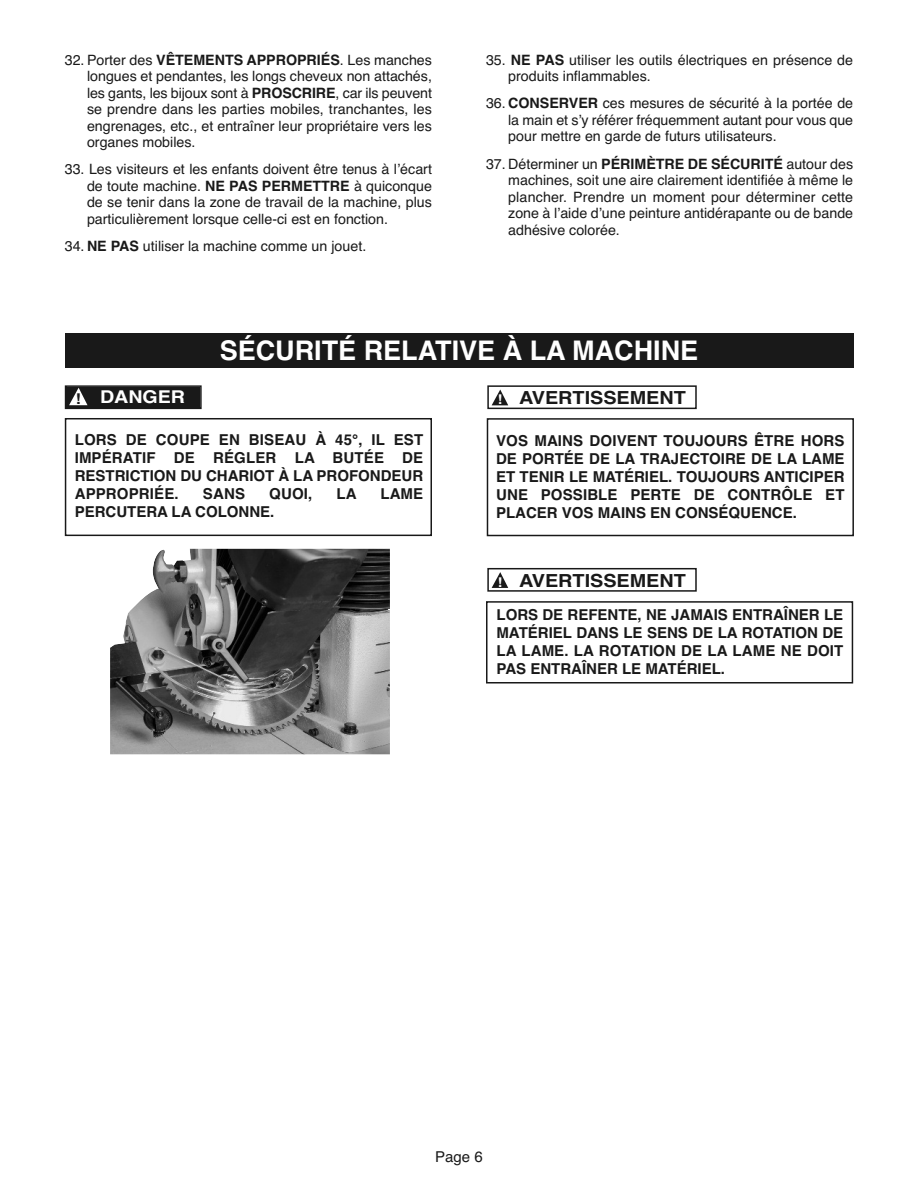
<style>
.page{position:relative;width:918px;height:1188px;background:#fff}
.page>*{position:absolute;margin:0;border:0;box-sizing:border-box;transform-origin:0 0}
.t1{font:700 27px "Helvetica";color:#fff}
.t2{font:700 18px "Helvetica";color:#191919;scale:1.1 1}
.t3{font:700 17.7px "Helvetica";color:#fff;scale:1.11 1}
.t4{font:700 15px/18px "Helvetica";color:#191919;text-align:justify}
.t5{font:15px "Helvetica";color:#191919}
.t6{font:14.25px/16.5px "Helvetica";color:#191919;text-align:justify}
.s1{font-weight:700}
.s2{font-size:14.85px;color:#191919}
.s3{font-size:13.5px;color:#fff}
</style>
<div class="page">
<div style="left:65px;top:418px;width:367px;height:118px;border:2px solid #191919"></div>
<div style="left:66px;top:387px;width:134px;height:21px;background:#191919"></div>
<div style="left:65px;top:385px;width:137px;height:24px;border:2px solid #191919"></div>
<svg style="left:69px;top:388px;width:19px;height:17px"></svg>
<div style="left:487px;top:418px;width:367px;height:118px;border:2px solid #191919"></div>
<div style="left:486px;top:601px;width:367px;height:83px;border:2px solid #191919"></div>
<div style="left:487px;top:385px;width:210px;height:24px;border:2px solid #191919"></div>
<svg style="left:492px;top:390px;width:16px;height:15px"></svg>
<div style="left:487px;top:568px;width:210px;height:24px;border:2px solid #191919"></div>
<svg style="left:492px;top:572px;width:16px;height:16px"></svg>
<img style="left:110px;top:549px;width:280px;height:205px">
<div style="left:65px;top:333px;width:788px;height:35px;background:#191919"></div>
<p class="t6" style="left:87px;top:52px;width:346px;text-indent:-22px">32. Porter des <span class="s1">VÊTEMENTS APPROPRIÉS</span>. Les manches longues et pendantes, les longs cheveux non attachés, les gants, les bijoux sont à <span class="s1">PROSCRIRE</span>, car ils peuvent se prendre dans les parties mobiles, tranchantes, les engrenages, etc., et entraîner leur propriétaire vers les organes mobiles.</p>
<p class="t6" style="left:87px;top:161px;width:346px;text-indent:-22px">33. Les visiteurs et les enfants doivent être tenus à l’écart de toute machine. <span class="s1">NE PAS PERMETTRE</span> à quiconque de se tenir dans la zone de travail de la machine, plus particulièrement lorsque celle-ci est en fonction.</p>
<p class="t6" style="left:65px;top:238px;width:303px">34. <span class="s1">NE PAS</span> utiliser la machine comme un jouet.</p>
<p class="t6" style="left:508px;top:52px;width:346px;text-indent:-22px">35. <span class="s1">NE PAS</span> utiliser les outils électriques en présence de produits inflammables.</p>
<p class="t6" style="left:508px;top:95px;width:346px;text-indent:-22px">36. <span class="s1">CONSERVER</span> ces mesures de sécurité à la portée de la main et s’y référer fréquemment autant pour vous que pour mettre en garde de futurs utilisateurs.</p>
<p class="t6" style="left:508px;top:156px;width:346px;text-indent:-22px">37. Déterminer un <span class="s1">PÉRIMÈTRE DE SÉCURITÉ</span> autour des machines, soit une aire clairement identifiée à même le plancher. Prendre un moment pour déterminer cette zone à l’aide d’une peinture antidérapante ou de bande adhésive colorée.</p>
<p class="t3" style="left:75px;top:387px;width:100px"><span class="s2">!</span> DANGER</p>
<h1 class="t1" style="left:220px;top:335px;width:480px">SÉCURITÉ RELATIVE À LA MACHINE</h1>
<p class="t2" style="left:497px;top:387px;width:173px"><span class="s3">!</span> AVERTISSEMENT</p>
<p class="t4" style="left:75px;top:431px;width:350px">LORS DE COUPE EN BISEAU À 45°, IL EST IMPÉRATIF DE RÉGLER LA BUTÉE DE RESTRICTION DU CHARIOT À LA PROFONDEUR APPROPRIÉE.</p>
<p class="t4" style="left:203px;top:485px;width:44px">SANS</p>
<p class="t4" style="left:269px;top:485px;width:45px">QUOI,</p>
<p class="t4" style="left:337px;top:485px;width:22px">LA</p>
<p class="t4" style="left:380px;top:485px;width:44px">LAME</p>
<p class="t4" style="left:75px;top:503px;width:201px">PERCUTERA LA COLONNE.</p>
<p class="t4" style="left:496px;top:431px;width:350px">VOS MAINS DOIVENT TOUJOURS ÊTRE HORS DE PORTÉE DE LA TRAJECTOIRE DE LA LAME ET TENIR LE MATÉRIEL. TOUJOURS ANTICIPER UNE POSSIBLE PERTE DE CONTRÔLE ET PLACER VOS MAINS EN CONSÉQUENCE.</p>
<p class="t2" style="left:497px;top:570px;width:173px"><span class="s3">!</span> AVERTISSEMENT</p>
<p class="t4" style="left:497px;top:606px;width:348px">LORS DE REFENTE, NE JAMAIS ENTRAÎNER LE MATÉRIEL DANS LE SENS DE LA ROTATION DE LA LAME. LA ROTATION DE LA LAME NE DOIT PAS ENTRAÎNER LE MATÉRIEL.</p>
<p class="t5" style="left:435px;top:1148px;width:49px">Page 6</p>
</div>
